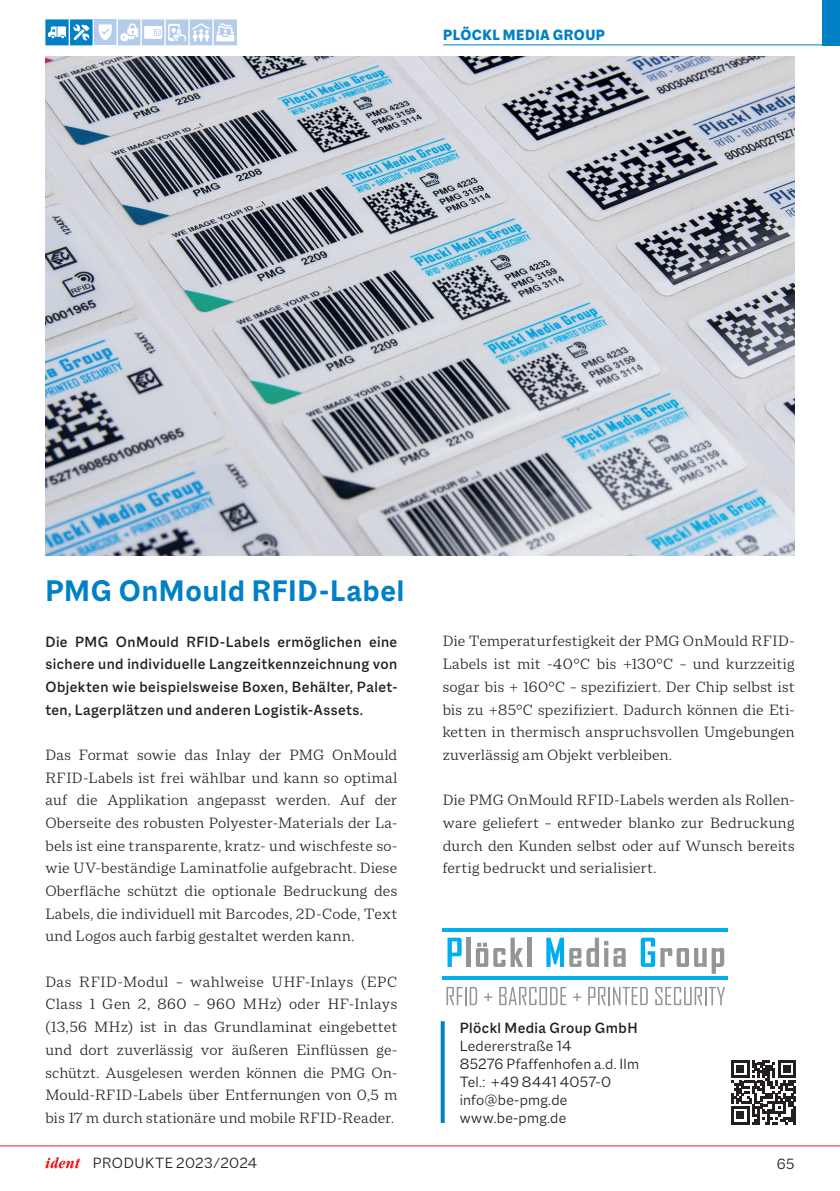
<style>
.page{position:relative;width:840px;height:1191px;background:#fff}
.page>*{position:absolute;margin:0;border:0;box-sizing:border-box;transform-origin:0 0}
.t1{font:700 32px "Macklin Sans";letter-spacing:.02em;color:#0080c5}
.t2{font:300 16px/22.6px "Macklin Text";letter-spacing:.01em;color:#231f20;text-align:justify}
.t3{font:500 16px/22.6px "Macklin Sans";letter-spacing:.025em;color:#231f20;text-align:justify}
.t4{font:300 16px/18px "Macklin Sans";letter-spacing:.015em;color:#231f20}
.t5{font:800 16px "Macklin Sans";letter-spacing:.03em;color:#0080c5}
</style>
<div class="page">
<img style="left:45px;top:57px;width:749px;height:499px">
<svg style="left:440px;top:1021px;width:4px;height:102px"></svg>
<svg style="left:731px;top:1060px;width:64px;height:64px"></svg>
<svg style="left:447px;top:937px;width:14px;height:30px"></svg>
<hr style="left:466px;top:937px;width:4px;height:30px;background:#939595">
<svg style="left:475px;top:937px;width:48px;height:30px"></svg>
<div style="left:526px;top:937px;width:5px;height:30px;background:#939595"></div>
<svg style="left:546px;top:937px;width:17px;height:30px"></svg>
<svg style="left:569px;top:937px;width:56px;height:30px"></svg>
<svg style="left:640px;top:937px;width:14px;height:30px"></svg>
<svg style="left:660px;top:948px;width:63px;height:25px"></svg>
<hr style="left:442px;top:928px;width:285px;height:3px;background:#00aeef">
<hr style="left:442px;top:976px;width:285px;height:4px;background:#00aeef">
<svg style="left:446px;top:987px;width:31px;height:18px"></svg>
<svg style="left:484px;top:993px;width:8px;height:8px"></svg>
<svg style="left:499px;top:986px;width:67px;height:19px"></svg>
<svg style="left:573px;top:993px;width:8px;height:8px"></svg>
<svg style="left:588px;top:987px;width:59px;height:18px"></svg>
<svg style="left:655px;top:987px;width:69px;height:18px"></svg>
<hr style="left:443px;top:44px;width:396px;height:1px;background:#0080c5">
<div style="left:93px;top:19px;width:24px;height:26px;background:#b4cce9"></div>
<hr style="left:92px;top:19px;width:2px;height:26px;background:#fff">
<svg style="left:45px;top:19px;width:48px;height:26px"></svg>
<svg style="left:99px;top:19px;width:138px;height:26px"></svg>
<svg style="left:45px;top:1157px;width:35px;height:11px"></svg>
<hr style="left:0;top:1145px;width:839px;height:1px;background:#ee1d23">
<div style="left:822px;top:0;width:17px;height:45px;background:#0080c5"></div>
<p class="t5" style="left:443px;top:25px;width:163px">PLÖCKL MEDIA GROUP</p>
<h1 class="t1" style="left:45px;top:572px;width:360px">PMG OnMould RFID-Label</h1>
<p class="t3" style="left:45px;top:630px;width:353px">Die PMG OnMould RFID-Labels ermöglichen eine sichere und individuelle Langzeitkennzeichnung von Objekten wie beispielsweise Boxen, Behälter, Palet&shy;ten, Lagerplätzen und anderen Logistik-Assets.</p>
<p class="t2" style="left:45px;top:743px;width:353px">Das Format sowie das Inlay der PMG OnMould RFID-Labels ist frei wählbar und kann so optimal auf die Applikation angepasst werden. Auf der Oberseite des robusten Polyester-Materials der La&shy;bels ist eine transparente, kratz- und wischfeste so&shy;wie UV-beständige Laminatfolie aufgebracht. Diese Oberfläche schützt die optionale Bedruckung des Labels, die individuell mit Barcodes, 2D-Code, Text und Logos auch farbig gestaltet werden kann.</p>
<p class="t2" style="left:45px;top:970px;width:353px">Das RFID-Modul – wahlweise UHF-Inlays (EPC Class 1 Gen 2, 860 – 960 MHz) oder HF-Inlays (13,56 MHz) ist in das Grundlaminat eingebettet und dort zuverlässig vor äußeren Einflüssen ge&shy;schützt. Ausgelesen werden können die PMG On-Mould-RFID-Labels über Entfernungen von 0,5 m bis 17 m durch stationäre und mobile RFID-Reader.</p>
<p class="t2" style="left:442px;top:630px;width:353px">Die Temperaturfestigkeit der PMG OnMould RFID-Labels ist mit -40°C bis +130°C – und kurzzeitig sogar bis + 160°C – spezifiziert. Der Chip selbst ist bis zu +85°C spezifiziert. Dadurch können die Eti&shy;ketten in thermisch anspruchsvollen Umgebungen zuverlässig am Objekt verbleiben.</p>
<p class="t2" style="left:442px;top:788px;width:353px">Die PMG OnMould RFID-Labels werden als Rollen&shy;ware geliefert – entweder blanko zur Bedruckung durch den Kunden selbst oder auf Wunsch bereits fertig bedruckt und serialisiert.</p>
<p class="t3" style="left:459px;top:1016px;width:179px">Plöckl Media Group GmbH</p>
<p class="t4" style="left:459px;top:1036px;width:181px">Ledererstraße 14<br>85276 Pfaffenhofen a.d. Ilm<br>Tel.: +49 8441 4057-0 info@be-pmg.de www.be-pmg.de</p>
<p class="t4" style="left:93px;top:1153px;width:166px">PRODUKTE 2023∕2024</p>
<p class="t4" style="left:776px;top:1154px;width:19px">65</p>
</div>
